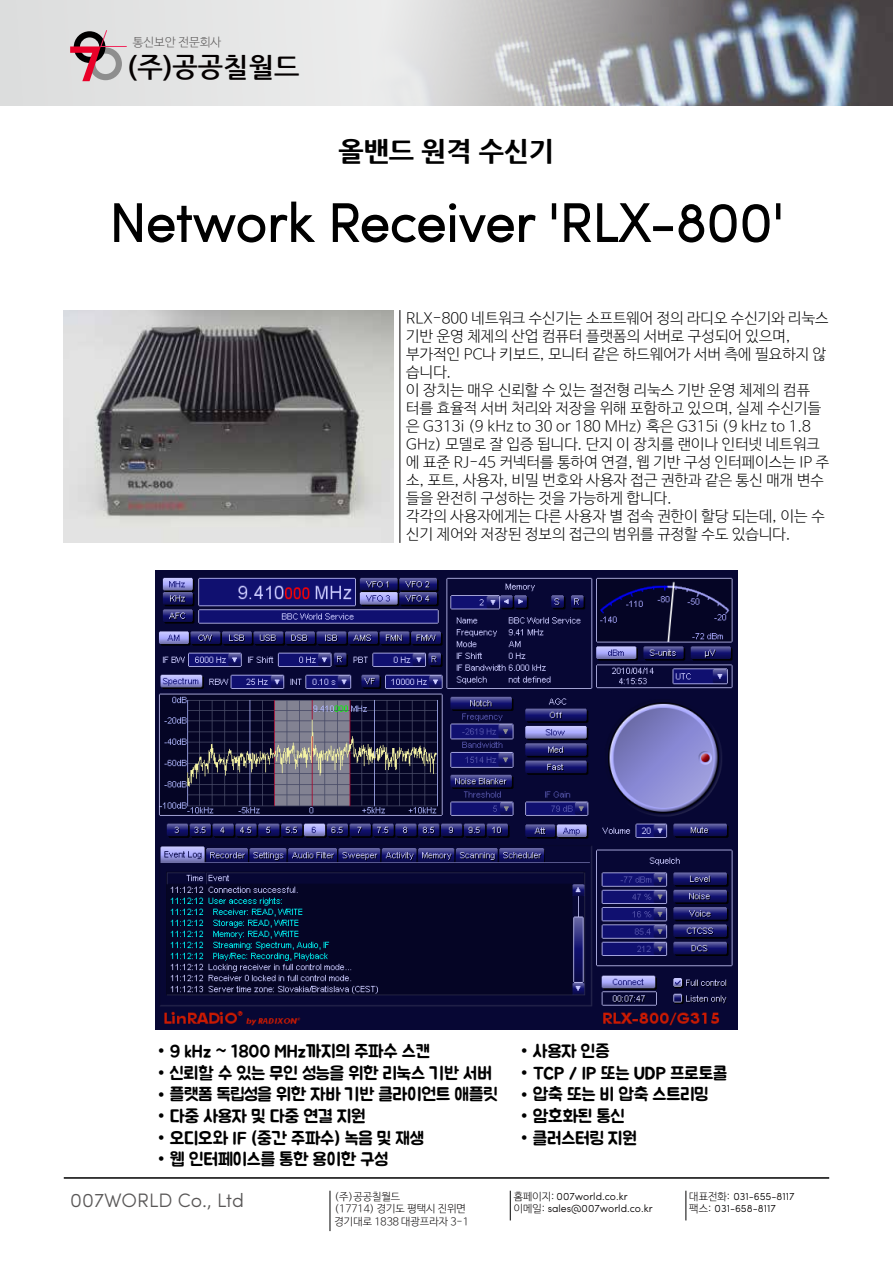
<style>
.page{position:relative;width:893px;height:1263px;background:#fff}
.page>*{position:absolute;margin:0;border:0;box-sizing:border-box;transform-origin:0 0}
.t1{font:300 54px "Sofia Pro";color:#000}
.t2{font:700 27px "Nanum Gothic";color:#040000}
.t3{font:800 27px "Nanum Gothic";letter-spacing:-.01em;color:#000}
.t4{font:300 19.5px "Sofia Pro";color:#595757}
.t5{font:18px "BMJUA";letter-spacing:-.01em;color:#000}
.t6{font:300 15px/18px "Nanum Barun Gothic";letter-spacing:.01em;color:#000}
.t7{font:300 12px "Nanum Barun Gothic";color:#595757}
.t8{font:300 10.5px/12.6px "Sofia Pro";color:#040000}
.t9{font:300 10.5px/12.6px "Nanum Barun Gothic";color:#040000}
.s1{font-family:"Arial"}
.s2{font-family:"Nanum Barun Gothic"}
</style>
<div class="page">
<svg style="left:0;top:0;width:893px;height:106px;background:#bbbdbf"></svg>
<svg style="left:70px;top:30px;width:57px;height:51px;background:#b9989e"></svg>
<svg style="left:510px;top:1191px;width:1px;height:29px"></svg>
<svg style="left:685px;top:1191px;width:1px;height:29px"></svg>
<hr style="left:330px;top:1191px;width:1px;height:40px;background:#000">
<hr style="left:64px;top:1177px;width:765px;height:2px;background:#000">
<img style="left:64px;top:310px;width:329px;height:233px">
<svg style="left:114px;top:201px;width:201px;height:42px"></svg>
<svg style="left:332px;top:203px;width:204px;height:40px"></svg>
<div style="left:552px;top:203px;width:4px;height:16px;border:2px solid #000"></div>
<svg style="left:564px;top:203px;width:88px;height:39px"></svg>
<div style="left:653px;top:226px;width:20px;height:5px;border:2px solid #000"></div>
<svg style="left:678px;top:204px;width:92px;height:39px"></svg>
<div style="left:776px;top:203px;width:4px;height:16px;border:2px solid #000"></div>
<hr style="left:400px;top:310px;width:1px;height:233px;background:#040000">
<img style="left:156px;top:571px;width:581px;height:458px">
<p class="t7" style="left:133px;top:36px;width:90px">통신보안 전문회사</p>
<h2 class="t2" style="left:128px;top:55px;width:173px">(주)공공칠월드</h2>
<h2 class="t3" style="left:339px;top:137px;width:217px">올밴드 원격 수신기</h2>
<h1 class="t1" style="left:110px;top:183px;width:676px">Network Receiver 'RLX-800'</h1>
<p class="t6" style="left:406px;top:309px;width:424px">RLX-800 네트워크 수신기는 소프트웨어 정의 라디오 수신기와 리눅스 기반 운영 체제의 산업 컴퓨터 플랫폼의 서버로 구성되어 있으며, 부가적인 PC나 키보드, 모니터 같은 하드웨어가 서버 측에 필요하지 않 습니다.<br>이 장치는 매우 신뢰할 수 있는 절전형 리눅스 기반 운영 체제의 컴퓨 터를 효율적 서버 처리와 저장을 위해 포함하고 있으며, 실제 수신기들 은 G313i (9 kHz to 30 or 180 MHz) 혹은 G315i (9 kHz to 1.8<br>GHz) 모델로 잘 입증 됩니다. 단지 이 장치를 랜이나 인터넷 네트워크 에 표준 RJ-45 커넥터를 통하여 연결, 웹 기반 구성 인터페이스는 IP 주 소, 포트, 사용자, 비밀 번호와 사용자 접근 권한과 같은 통신 매개 변수 들을 완전히 구성하는 것을 가능하게 합니다.<br>각각의 사용자에게는 다른 사용자 별 접속 권한이 할당 되는데, 이는 수 신기 제어와 저장된 정보의 접근의 범위를 규정할 수도 있습니다.</p>
<p class="t5" style="left:158px;top:1042px;width:273px"><span class="s1">•</span> 9 kHz ~ 1800 MHz까지의 주파수 스캔</p>
<p class="t5" style="left:158px;top:1064px;width:336px"><span class="s1">•</span> 신뢰할 수 있는 무인 성능을 위한 리눅스 기반 서버</p>
<p class="t5" style="left:158px;top:1085px;width:341px"><span class="s1">•</span> 플랫폼 독립성을 위한 자바 기반 클라이언트 애플릿</p>
<p class="t5" style="left:158px;top:1107px;width:209px"><span class="s1">•</span> 다중 사용자 및 다중 연결 지원</p>
<p class="t5" style="left:158px;top:1128px;width:268px"><span class="s1">•</span> 오디오와 IF (중간 주파수) 녹음 및 재생</p>
<p class="t5" style="left:158px;top:1150px;width:232px"><span class="s1">•</span> 웹 인터페이스를 통한 용이한 구성</p>
<p class="t5" style="left:521px;top:1042px;width:90px"><span class="s1">•</span> 사용자 인증</p>
<p class="t5" style="left:521px;top:1064px;width:207px"><span class="s1">•</span> TCP / IP 또는 UDP 프로토콜</p>
<p class="t5" style="left:521px;top:1085px;width:189px"><span class="s1">•</span> 압축 또는 비 압축 스트리밍</p>
<p class="t5" style="left:521px;top:1107px;width:105px"><span class="s1">•</span> 암호화된 통신</p>
<p class="t5" style="left:521px;top:1128px;width:117px"><span class="s1">•</span> 클러스터링 지원</p>
<h3 class="t4" style="left:70px;top:1186px;width:175px">007WORLD Co., Ltd</h3>
<p class="t9" style="left:335px;top:1190px;width:136px">(주)공공칠월드<br>(17714) 경기도 평택시 진위면 경기대로 1838 대광프라자 3-1</p>
<p class="t8" style="left:514px;top:1189px;width:141px"><span class="s2">홈페이지:</span> 007world.co.kr <span class="s2">이메일:</span> sales@007world.co.kr</p>
<p class="t8" style="left:689px;top:1189px;width:107px"><span class="s2">대표전화:</span> 031-655-8117 <span class="s2">팩스:</span> 031-658-8117</p>
</div>
